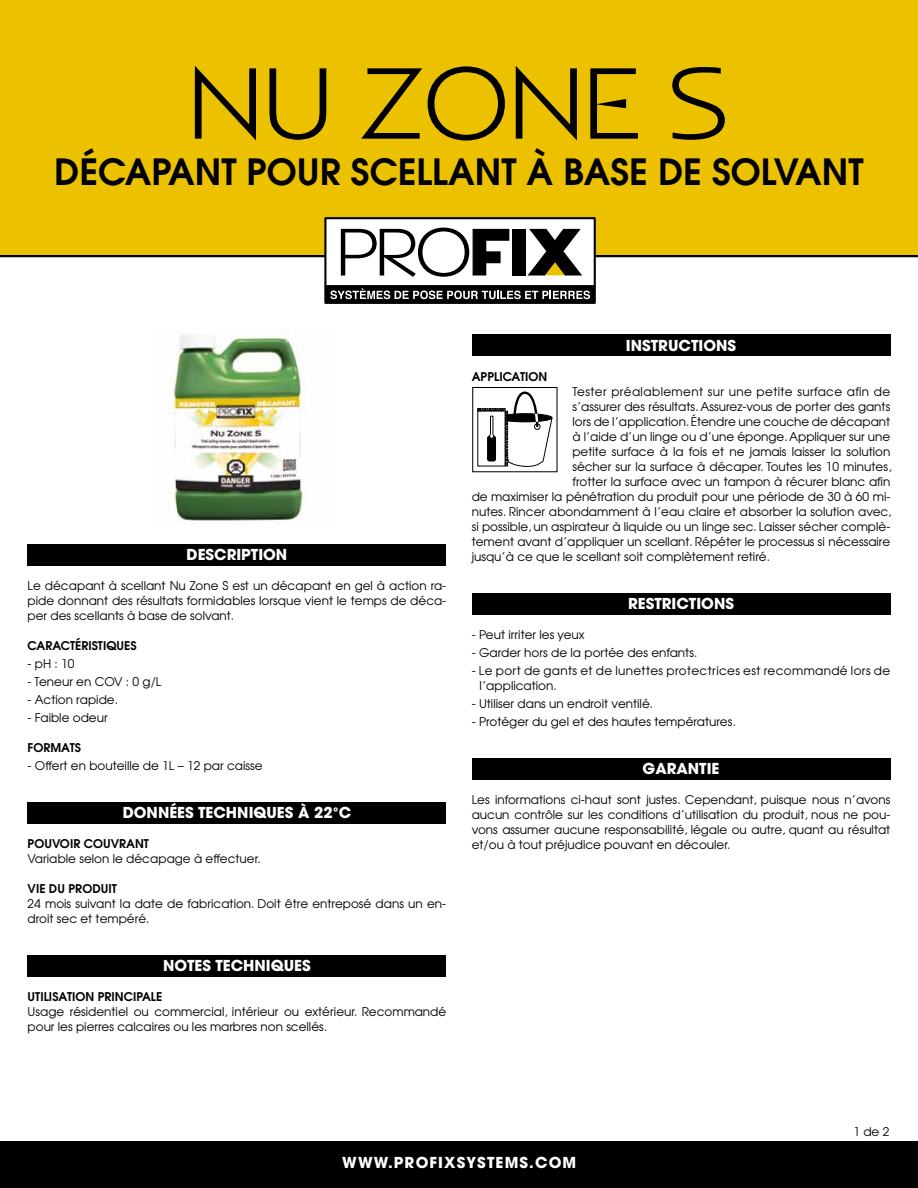
<style>
.page{position:relative;width:918px;height:1188px;background:#fff}
.page>*{position:absolute;margin:0;border:0;box-sizing:border-box;transform-origin:0 0}
.t1{font:300 97.5px "Napoli";color:#000}
.t2{font:600 36px "Avant Garde";color:#000}
.t3{font:700 15px "Avant Garde";color:#fff}
.t4{font:700 15px "Avant Garde";letter-spacing:.075em;color:#fff}
.t5{font:12px/15px "Avant Garde";color:#000;text-align:justify}
.t6{font:12px/15px "Avant Garde";letter-spacing:.03em;color:#000}
.t7{font:600 12px "Avant Garde";color:#000}
</style>
<div class="page">
<div style="left:0;top:0;width:918px;height:256px;background:#ecc200"></div>
<hr style="left:0;top:255px;width:918px;height:2px;background:#000">
<div style="left:325px;top:218px;width:270px;height:68px;background:#fff"></div>
<div style="left:324px;top:217px;width:272px;height:70px;border:2px solid #000"></div>
<svg style="left:341px;top:228px;width:168px;height:49px"></svg>
<div style="left:513px;top:229px;width:13px;height:47px;background:#000"></div>
<svg style="left:528px;top:229px;width:54px;height:47px"></svg>
<div style="left:325px;top:286px;width:270px;height:17px;background:#000"></div>
<div style="left:324px;top:285px;width:272px;height:19px;border:2px solid #000"></div>
<svg style="left:330px;top:288px;width:260px;height:11px"></svg>
<div style="left:0;top:1141px;width:918px;height:47px;background:#000"></div>
<img style="left:168px;top:334px;width:139px;height:190px">
<div style="left:472px;top:335px;width:419px;height:21px;background:#000"></div>
<div style="left:472px;top:593px;width:419px;height:21px;background:#000"></div>
<div style="left:472px;top:758px;width:419px;height:21px;background:#000"></div>
<div style="left:28px;top:544px;width:418px;height:22px;background:#000"></div>
<div style="left:28px;top:802px;width:418px;height:21px;background:#000"></div>
<div style="left:28px;top:955px;width:418px;height:22px;background:#000"></div>
<div style="left:472px;top:387px;width:86px;height:85px;border:1px solid #000"></div>
<svg style="left:477px;top:391px;width:76px;height:76px"></svg>
<h1 class="t1" style="left:188px;top:45px;width:541px">NU ZONE S</h1>
<h2 class="t2" style="left:54px;top:148px;width:811px">DÉCAPANT POUR SCELLANT À BASE DE SOLVANT</h2>
<p class="t3" style="left:187px;top:545px;width:102px">DESCRIPTION</p>
<p class="t5" style="left:28px;top:578px;width:420px">Le décapant à scellant Nu Zone S est un décapant en gel à action ra&shy;pide donnant des résultats formidables lorsque vient le temps de déca&shy;per des scellants à base de solvant.</p>
<p class="t7" style="left:28px;top:638px;width:110px">CARACTÉRISTIQUES</p>
<p class="t5" style="left:28px;top:656px;width:48px">- pH : 10</p>
<p class="t5" style="left:28px;top:674px;width:135px">- Teneur en COV : 0 g/L</p>
<p class="t5" style="left:28px;top:692px;width:92px">- Action rapide.</p>
<p class="t5" style="left:28px;top:710px;width:81px">- Faible odeur</p>
<p class="t7" style="left:28px;top:740px;width:55px">FORMATS</p>
<p class="t5" style="left:28px;top:758px;width:236px">- Offert en bouteille de 1L – 12 par caisse</p>
<p class="t3" style="left:123px;top:803px;width:230px">DONNÉES TECHNIQUES À 22°C</p>
<p class="t7" style="left:28px;top:836px;width:123px">POUVOIR COUVRANT</p>
<p class="t5" style="left:28px;top:851px;width:235px">Variable selon le décapage à effectuer.</p>
<p class="t7" style="left:28px;top:881px;width:91px">VIE DU PRODUIT</p>
<p class="t5" style="left:28px;top:896px;width:420px">24 mois suivant la date de fabrication. Doit être entreposé dans un en&shy;droit sec et tempéré.</p>
<p class="t3" style="left:163px;top:956px;width:149px">NOTES TECHNIQUES</p>
<p class="t7" style="left:28px;top:989px;width:136px">UTILISATION PRINCIPALE</p>
<p class="t5" style="left:28px;top:1004px;width:420px">Usage résidentiel ou commercial, intérieur ou extérieur. Recommandé pour les pierres calcaires ou les marbres non scellés.</p>
<p class="t7" style="left:472px;top:368px;width:77px">APPLICATION</p>
<p class="t3" style="left:626px;top:335px;width:112px">INSTRUCTIONS</p>
<p class="t6" style="left:572px;top:384px;width:319px">Tester préalablement sur une petite surface afin de</p>
<p class="t5" style="left:572px;top:399px;width:319px">s’assurer des résultats. Assurez-vous de porter des gants</p>
<p class="t5" style="left:572px;top:414px;width:319px">lors de l’application. Étendre une couche de décapant</p>
<p class="t5" style="left:572px;top:429px;width:319px">à l’aide d’un linge ou d’une éponge. Appliquer sur une</p>
<p class="t5" style="left:572px;top:444px;width:319px">petite surface à la fois et ne jamais laisser la solution</p>
<p class="t5" style="left:572px;top:459px;width:321px">sécher sur la surface à décaper. Toutes les 10 minutes,</p>
<p class="t5" style="left:572px;top:474px;width:319px">frotter la surface avec un tampon à récurer blanc afin</p>
<p class="t5" style="left:472px;top:489px;width:420px">de maximiser la pénétration du produit pour une période de 30 à 60 mi-</p>
<p class="t5" style="left:472px;top:504px;width:421px">nutes. Rincer abondamment à l’eau claire et absorber la solution avec,</p>
<p class="t5" style="left:472px;top:519px;width:420px">si possible, un aspirateur à liquide ou un linge sec. Laisser sécher complè-</p>
<p class="t5" style="left:472px;top:534px;width:420px">tement avant d’appliquer un scellant. Répéter le processus si nécessaire</p>
<p class="t5" style="left:472px;top:549px;width:300px">jusqu’à ce que le scellant soit complètement retiré.</p>
<p class="t3" style="left:628px;top:593px;width:107px">RESTRICTIONS</p>
<p class="t5" style="left:472px;top:627px;width:114px">- Peut irriter les yeux</p>
<p class="t5" style="left:472px;top:645px;width:227px">- Garder hors de la portée des enfants.</p>
<p class="t6" style="left:480px;top:663px;width:412px;text-indent:-8px">- Le port de gants et de lunettes protectrices est recommandé lors de l’application.</p>
<p class="t5" style="left:472px;top:696px;width:183px">- Utiliser dans un endroit ventilé.</p>
<p class="t5" style="left:472px;top:714px;width:266px">- Protéger du gel et des hautes températures.</p>
<p class="t3" style="left:643px;top:758px;width:78px">GARANTIE</p>
<p class="t5" style="left:472px;top:792px;width:420px">Les informations ci-haut sont justes. Cependant, puisque nous n’avons aucun contrôle sur les conditions d’utilisation du produit, nous ne pou&shy;vons assumer aucune responsabilité, légale ou autre, quant au résultat et/ou à tout préjudice pouvant en découler.</p>
<p class="t5" style="left:853px;top:1124px;width:37px">1 de 2</p>
<p class="t4" style="left:342px;top:1153px;width:236px">WWW.PROFIXSYSTEMS.COM</p>
</div>
